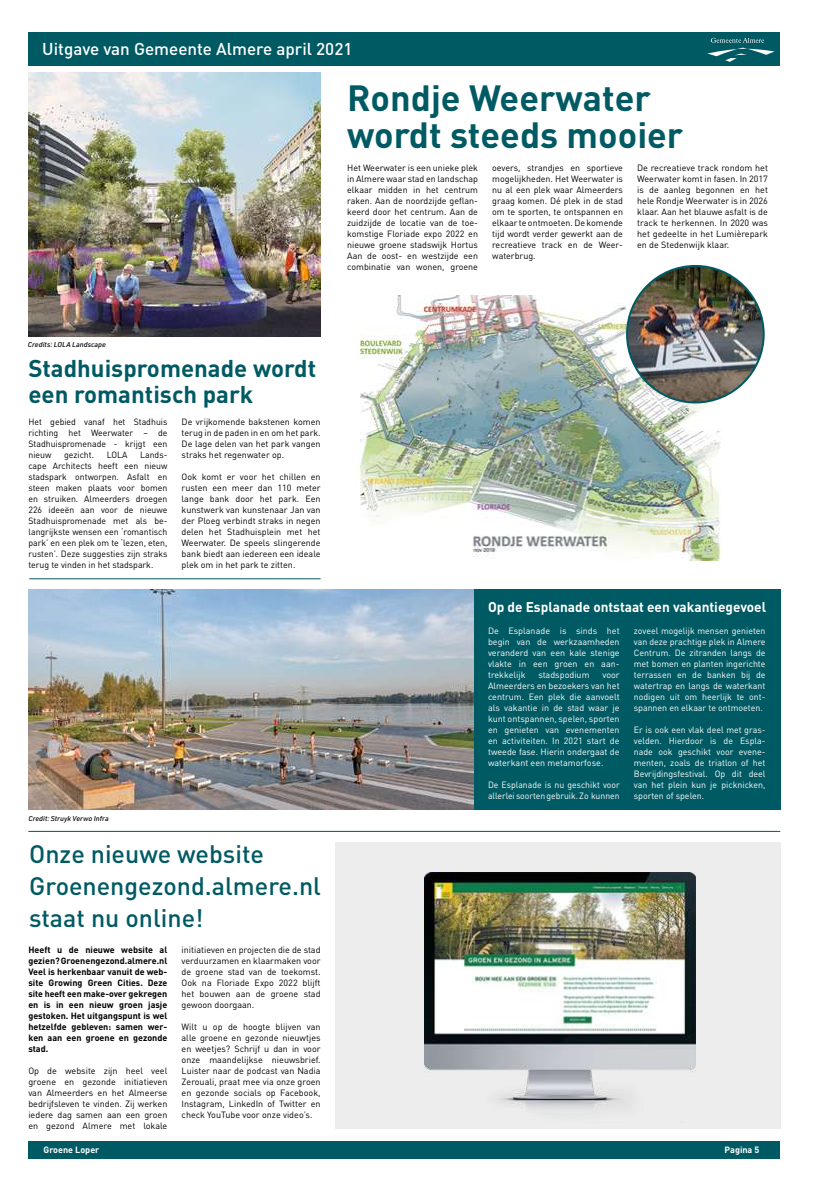
<style>
.page{position:relative;width:820px;height:1191px;background:#fff}
.page>*{position:absolute;margin:0;border:0;box-sizing:border-box;transform-origin:0 0}
.t1{font:700 36px/37px "DIN";color:#005a63}
.t2{font:500 25px/32px "DIN";color:#005a63}
.t3{font:700 24px/26px "DIN";color:#005a63}
.t4{font:500 17px "DIN";color:#fff}
.t5{font:700 14px "DIN";color:#fff}
.t6{font:9px/11px "DIN";color:#000;text-align:justify}
.t7{font:9px/11px "DIN";color:#fff}
.t8{font:700 9px/11px "DIN";color:#000;text-align:justify}
.t9{font:9px/11px "DIN";color:#fff;scale:.96 1}
.t10{font:700 9px "DIN";color:#fff}
.t11{font:italic 500 7px "URWDIN";color:#000}
</style>
<div class="page">
<div style="left:28px;top:1141px;width:752px;height:17px;background:#005a63"></div>
<div style="left:28px;top:33px;width:752px;height:33px;background:#005a63"></div>
<svg style="left:707px;top:38px;width:67px;height:24px"></svg>
<img style="left:28px;top:72px;width:292px;height:264px">
<img style="left:357px;top:295px;width:370px;height:265px">
<img style="left:626px;top:266px;width:137px;height:136px;border-radius:68px">
<div style="left:468px;top:589px;width:312px;height:220px;background:#005a63"></div>
<img style="left:28px;top:589px;width:445px;height:220px">
<hr style="left:29px;top:578px;width:291px;height:1px;background:#005a63">
<hr style="left:28px;top:831px;width:752px;height:1px;background:#005a63">
<div style="left:334px;top:842px;width:446px;height:286px;background:#ededee"></div>
<img style="left:424px;top:873px;width:270px;height:237px">
<h3 class="t4" style="left:42px;top:38px;width:312px">Uitgave van Gemeente Almere april 2021</h3>
<h1 class="t1" style="left:347px;top:78px;width:337px">Rondje Weerwater wordt steeds mooier</h1>
<p class="t6" style="left:347px;top:162px;width:132px">Het Weerwater is een unieke plek in Almere waar stad en landschap elkaar midden in het centrum raken. Aan de noordzijde geflan&shy;keerd door het centrum. Aan de zuidzijde de locatie van de toe&shy;komstige Floriade expo 2022 en nieuwe groene stadswijk Hortus Aan de oost- en westzijde een combinatie van wonen, groene</p>
<p class="t6" style="left:492px;top:162px;width:132px;text-align:left">oevers, strandjes en sportieve mogelijkheden. Het Weerwater is nu al een plek waar Almeerders graag komen. Dé plek in de stad om te sporten, te ontspannen en elkaar te ontmoeten. De komende tijd wordt verder gewerkt aan de recreatieve track en de Weer&shy;waterbrug.</p>
<p class="t6" style="left:637px;top:162px;width:132px">De recreatieve track rondom het Weerwater komt in fasen. In 2017 is de aanleg begonnen en het hele Rondje Weerwater is in 2026 klaar. Aan het blauwe asfalt is de track te herkennen. In 2020 was het gedeelte in het Lumièrepark en de Stedenwijk klaar.</p>
<p class="t11" style="left:28px;top:340px;width:80px">Credits: LOLA Landscape</p>
<h3 class="t3" style="left:28px;top:354px;width:289px">Stadhuispromenade wordt een romantisch park</h3>
<p class="t6" style="left:28px;top:415px;width:140px">Het gebied vanaf het Stadhuis richting het Weerwater – de Stadhuispromenade - krijgt een nieuw</p>
<p class="t6" style="left:181px;top:415px;width:140px">De vrijkomende bakstenen komen terug in de paden in en om het park.<br>De lage delen van het park vangen straks het regenwater op.</p>
<p class="t6" style="left:181px;top:470px;width:140px">Ook komt er voor het chillen en rusten een meer dan 110 meter lange bank door het park. Een kunstwerk van kunstenaar Jan van der Ploeg verbindt straks in negen delen het Stadhuisplein met het Weerwater. De speels slingerende bank biedt aan iedereen een ideale plek om in het park te zitten.</p>
<p class="t6" style="left:64px;top:448px;width:32px">gezicht.</p>
<p class="t6" style="left:107px;top:448px;width:22px">LOLA</p>
<p class="t6" style="left:28px;top:448px;width:140px;text-indent:112px">Lands&shy;cape Architects heeft een nieuw stadspark ontworpen. Asfalt en steen maken plaats voor bomen en struiken. Almeerders droegen 226 ideeën aan voor de nieuwe Stadhuispromenade met als be&shy;langrijkste wensen een ‘romantisch park’ en een plek om te ‘lezen, eten, rusten’. Deze suggesties zijn straks terug te vinden in het stadspark.</p>
<p class="t11" style="left:28px;top:813px;width:82px">Credit: Struyk Verwo Infra</p>
<h2 class="t2" style="left:29px;top:837px;width:293px">Onze nieuwe website<br>Groenengezond.almere.nl staat nu online!</h2>
<p class="t8" style="left:28px;top:943px;width:140px">Heeft u de nieuwe website al gezien? Groenengezond.almere.nl Veel is herkenbaar vanuit de web&shy;site Growing Green Cities. Deze site heeft een make-over gekregen en is in een nieuw groen jasje gestoken. Het uitgangspunt is wel hetzelfde gebleven: samen wer&shy;ken aan een groene en gezonde stad.</p>
<p class="t6" style="left:28px;top:1064px;width:140px">Op de website zijn heel veel groene en gezonde initiatieven van Almeerders en het Almeerse bedrijfsleven te vinden. Zij werken iedere dag samen aan een groen en gezond Almere met lokale</p>
<p class="t6" style="left:181px;top:943px;width:140px">initiatieven en projecten die de stad verduurzamen en klaarmaken voor de groene stad van de toekomst.<br>Ook na Floriade Expo 2022 blijft het bouwen aan de groene stad gewoon doorgaan.</p>
<p class="t6" style="left:181px;top:1020px;width:140px">Wilt u op de hoogte blijven van alle groene en gezonde nieuwtjes en weetjes? Schrijf u dan in voor onze maandelijkse nieuwsbrief.<br>Luister naar de podcast van Nadia Zerouali, praat mee via onze groen en gezonde socials op Facebook, Instagram, LinkedIn of Twitter en check YouTube voor onze video’s.</p>
<h3 class="t5" style="left:488px;top:598px;width:279px">Op de Esplanade ontstaat een vakantiegevoel</h3>
<p class="t7" style="left:488px;top:624px;width:133px">De Esplanade is sinds het begin van de werkzaamheden veranderd van een kale stenige vlakte in een groen en aan&shy;trekkelijk</p>
<p class="t7" style="left:633px;top:624px;width:133px">zoveel mogelijk mensen genieten van deze prachtige plek in Almere<br>Centrum. De zitranden langs de met bomen en planten ingerichte terrassen en de banken bij de watertrap en langs de waterkant nodigen uit om heerlijk te ont&shy;spannen en elkaar te ontmoeten.</p>
<p class="t7" style="left:633px;top:723px;width:133px">Er is ook een vlak deel met gras&shy;velden. Hierdoor is de Espla&shy;nade ook geschikt voor evene&shy;menten, zoals de triatlon of het<br>Bevrijdingsfestival. Op dit deel van het plein kun je picknicken, sporten of spelen.</p>
<p class="t7" style="left:538px;top:668px;width:53px">stadspodium</p>
<p class="t7" style="left:488px;top:668px;width:133px;text-align:justify;text-indent:114px">voor Almeerders en bezoekers van het centrum. Een plek die aanvoelt als vakantie in de stad waar je kunt ontspannen, spelen, sporten en genieten van evenementen en activiteiten. In 2021 start de tweede fase. Hierin ondergaat de waterkant een metamorfose.</p>
<p class="t9" style="left:488px;top:778px;width:139px">De Esplanade is nu geschikt voor allerlei soorten gebruik. Zo kunnen</p>
<p class="t10" style="left:44px;top:1143px;width:57px">Groene Loper</p>
<p class="t10" style="left:724px;top:1143px;width:36px">Pagina 5</p>
</div>
